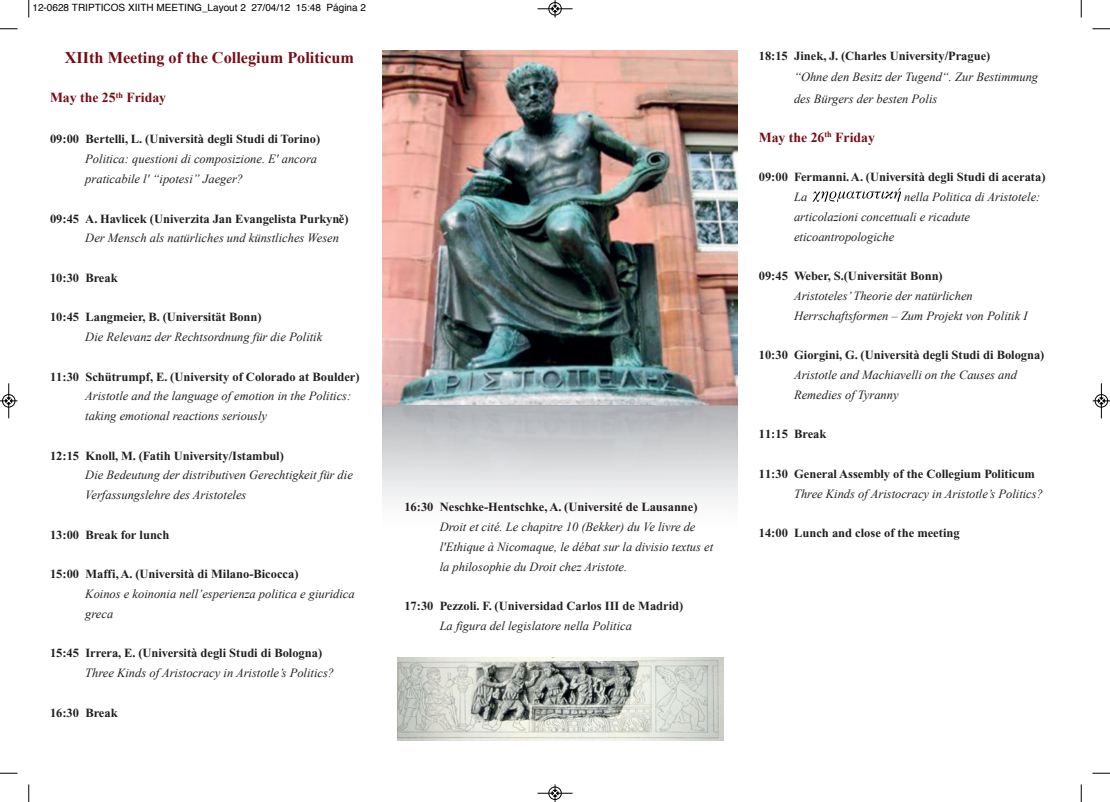
<style>
.page{position:relative;width:1110px;height:802px;background:#fff}
.page>*{position:absolute;margin:0;border:0;box-sizing:border-box;transform-origin:0 0}
.t1{font:700 16.25px "Times New Roman";color:#750c15}
.t2{font:700 13.75px "Times New Roman";color:#750c15}
.t3{font:italic 12.5px/19.8px "Times New Roman";color:#231f20}
.t4{font:700 12.5px "Times New Roman";color:#231f20}
.t5{font:10px "Helvetica";color:#000}
</style>
<div class="page">
<img style="left:383px;top:50px;width:354px;height:453px">
<img style="left:398px;top:658px;width:325px;height:82px">
<svg style="left:812px;top:188px;width:89px;height:14px"></svg>
<svg style="left:28px;top:0;width:2px;height:18px"></svg>
<svg style="left:0;top:28px;width:18px;height:2px"></svg>
<svg style="left:1081px;top:0;width:1px;height:18px"></svg>
<svg style="left:1092px;top:28px;width:18px;height:2px"></svg>
<svg style="left:28px;top:784px;width:2px;height:18px"></svg>
<svg style="left:0;top:772px;width:18px;height:2px"></svg>
<svg style="left:1081px;top:784px;width:1px;height:18px"></svg>
<svg style="left:1092px;top:772px;width:18px;height:2px"></svg>
<div style="left:548px;top:2px;width:14px;height:13px;border:1px solid #fff;border-radius:50%"></div>
<hr style="left:538px;top:9px;width:34px;height:1px;background:#000">
<div style="left:549px;top:2px;width:12px;height:13px;border:1px solid #000;border-radius:50%"></div>
<svg style="left:552px;top:0;width:6px;height:18px"></svg>
<div style="left:548px;top:786px;width:14px;height:14px;border:1px solid #fff;border-radius:50%"></div>
<hr style="left:538px;top:793px;width:34px;height:1px;background:#000">
<div style="left:549px;top:786px;width:12px;height:13px;border:1px solid #000;border-radius:50%"></div>
<svg style="left:552px;top:784px;width:6px;height:18px"></svg>
<hr style="left:9px;top:383px;width:1px;height:35px;background:#000">
<div style="left:2px;top:394px;width:13px;height:13px;border:1px solid #000;border-radius:50%"></div>
<svg style="left:0;top:397px;width:18px;height:7px"></svg>
<hr style="left:1101px;top:383px;width:1px;height:35px;background:#000">
<div style="left:1095px;top:394px;width:13px;height:13px;border:1px solid #000;border-radius:50%"></div>
<svg style="left:1092px;top:397px;width:18px;height:7px"></svg>
<p class="t5" style="left:32px;top:4px;width:335px">12-0628 TRIPTICOS XIITH MEETING_Layout 2 27/04/12 15:48 Página 2</p>
<h1 class="t1" style="left:65px;top:49px;width:291px">XIIth Meeting of the Collegium Politicum</h1>
<p class="t2" style="left:50px;top:90px;width:118px">May the 25<sup>th</sup> Friday</p>
<p class="t4" style="left:50px;top:135px;width:272px">09:00 Bertelli, L. (Università degli Studi di Torino)</p>
<p class="t3" style="left:85px;top:149px;width:233px">Politica: questioni di composizione. E' ancora praticabile l' “ipotesi” Jaeger?</p>
<p class="t4" style="left:50px;top:214px;width:300px">09:45 A. Havlicek (Univerzita Jan Evangelista Purkyneˇ)</p>
<p class="t3" style="left:85px;top:228px;width:255px">Der Mensch als natürliches und künstliches Wesen</p>
<p class="t4" style="left:50px;top:273px;width:69px">10:30 Break</p>
<p class="t4" style="left:50px;top:313px;width:213px">10:45 Langmeier, B. (Universität Bonn)</p>
<p class="t3" style="left:85px;top:327px;width:238px">Die Relevanz der Rechtsordnung für die Politik</p>
<p class="t4" style="left:50px;top:372px;width:311px">11:30 Schütrumpf, E. (University of Colorado at Boulder)</p>
<p class="t3" style="left:85px;top:386px;width:267px">Aristotle and the language of emotion in the Politics: taking emotional reactions seriously</p>
<p class="t4" style="left:50px;top:451px;width:235px">12:15 Knoll, M. (Fatih University/Istambul)</p>
<p class="t3" style="left:85px;top:465px;width:269px">Die Bedeutung der distributiven Gerechtigkeit für die<br>Verfassungslehre des Aristoteles</p>
<p class="t4" style="left:50px;top:530px;width:121px">13:00 Break for lunch</p>
<p class="t4" style="left:50px;top:570px;width:250px">15:00 Maffi,A. (Università di Milano-Bicocca)</p>
<p class="t3" style="left:85px;top:584px;width:271px">Koinos e koinonia nell’esperienza politica e giuridica greca</p>
<p class="t4" style="left:50px;top:649px;width:274px">15:45 Irrera, E. (Università degli Studi di Bologna)</p>
<p class="t3" style="left:85px;top:663px;width:250px">Three Kinds of Aristocracy in Aristotle’s Politics?</p>
<p class="t4" style="left:50px;top:708px;width:69px">16:30 Break</p>
<p class="t4" style="left:404px;top:503px;width:295px">16:30 Neschke-Hentschke,A. (Université de Lausanne)</p>
<p class="t3" style="left:440px;top:517px;width:275px">Droit et cité. Le chapitre 10 (Bekker) du Ve livre de l'Ethique à Nicomaque, le débat sur la divisio textus et la philosophie du Droit chez Aristote.</p>
<p class="t4" style="left:404px;top:602px;width:280px">17:30 Pezzoli. F. (Universidad Carlos III de Madrid)</p>
<p class="t3" style="left:440px;top:616px;width:194px">La figura del legislatore nella Politica</p>
<p class="t4" style="left:759px;top:52px;width:233px">18:15 Jinek, J. (Charles University/Prague)</p>
<p class="t3" style="left:794px;top:67px;width:246px;line-height:21.2px">“Ohne den Besitz der Tugend“. Zur Bestimmung des Bürgers der besten Polis</p>
<p class="t2" style="left:759px;top:130px;width:118px">May the 26<sup>th</sup> Friday</p>
<p class="t4" style="left:759px;top:173px;width:288px">09:00 Fermanni.A. (Università degli Studi di acerata)</p>
<p class="t3" style="left:794px;top:187px;width:15px">La</p>
<p class="t3" style="left:794px;top:187px;width:248px;text-indent:110px">nella Politica di Aristotele: articolazioni concettuali e ricadute eticoantropologiche</p>
<p class="t4" style="left:759px;top:272px;width:185px">09:45 Weber, S.(Universität Bonn)</p>
<p class="t3" style="left:794px;top:286px;width:235px">Aristoteles’ Theorie der natürlichen<br>Herrschaftsformen – Zum Projekt von Politik I</p>
<p class="t4" style="left:759px;top:351px;width:287px">10:30 Giorgini, G. (Università degli Studi di Bologna)</p>
<p class="t3" style="left:794px;top:365px;width:224px">Aristotle and Machiavelli on the Causes and<br>Remedies of Tyranny</p>
<p class="t4" style="left:759px;top:430px;width:69px">11:15 Break</p>
<p class="t4" style="left:759px;top:469px;width:278px">11:30 General Assembly of the Collegium Politicum</p>
<p class="t3" style="left:794px;top:483px;width:250px">Three Kinds of Aristocracy in Aristotle’s Politics?</p>
<p class="t4" style="left:759px;top:529px;width:202px">14:00 Lunch and close of the meeting</p>
</div>
